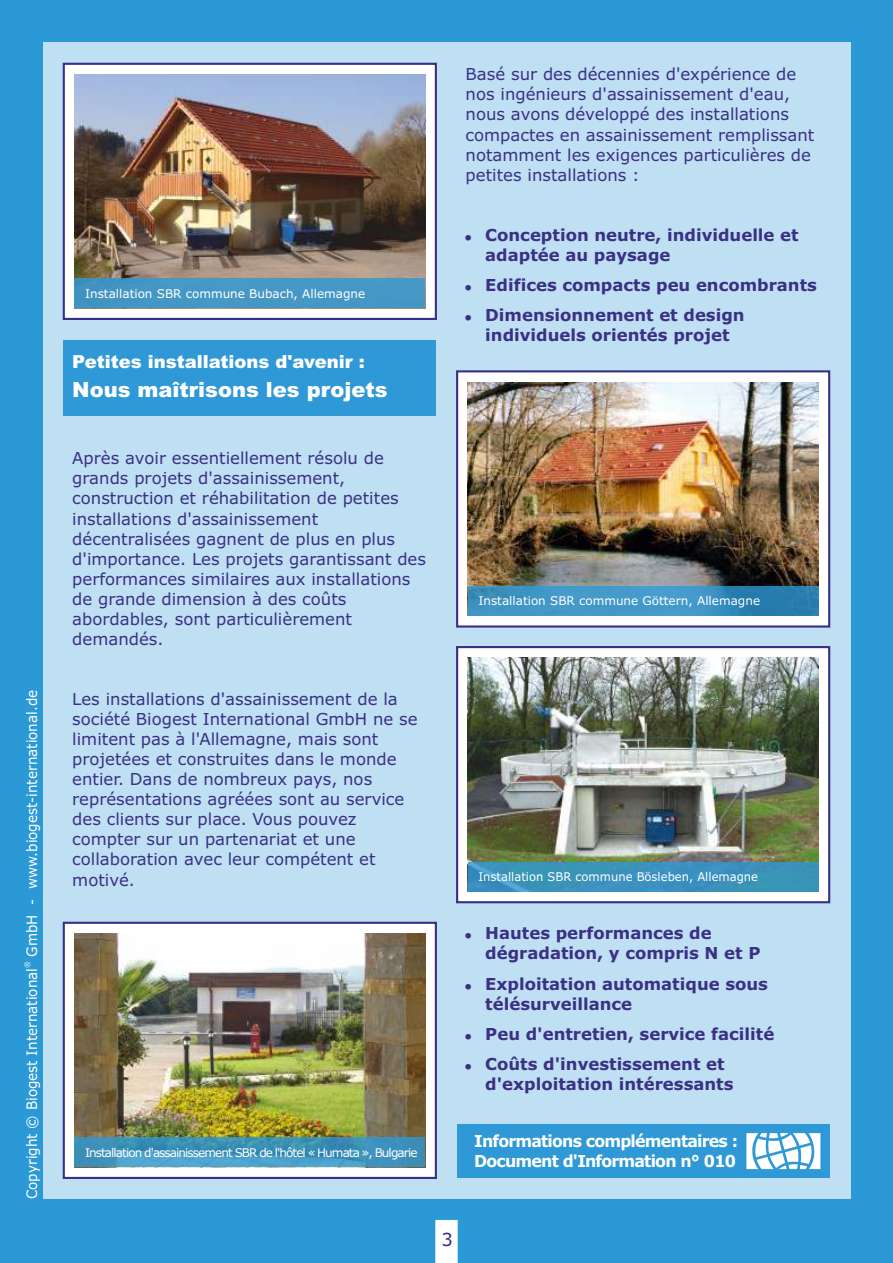
<style>
.page{position:relative;width:893px;height:1263px;background:#2b99d6}
.page>*{position:absolute;margin:0;border:0;box-sizing:border-box;transform-origin:0 0}
.t1{font:900 21px "Arial";color:#fff}
.t2{font:900 18px "Arial";color:#fff}
.t3{font:18px "Verdana";color:#383085}
.t4{font:16.5px/20.1px "Verdana";color:#3b3085}
.t5{font:700 16.5px/20.1px "Verdana";color:#3b3085}
.t6{font:700 16.5px/20.1px "Verdana";letter-spacing:-.05em;color:#fff;scale:.96 1}
.t7{font:14.4px "Verdana";color:#fff;scale:.93 1}
.t8{font:12px "Verdana";color:#fff}
.t9{font:12px "Verdana";letter-spacing:-.075em;color:#fff}
.t10{font:12px "Verdana";color:#fff;scale:.96 1}
.t11{font:7.2px "Verdana";color:#fff;scale:.93 1}
</style>
<div class="page">
<div style="left:43px;top:43px;width:807px;height:1156px;background:#bee0f2"></div>
<svg style="left:62px;top:62px;width:375px;height:258px;background:#d7d7e3"></svg>
<svg style="left:456px;top:646px;width:375px;height:258px;background:#d0d1e3"></svg>
<svg style="left:62px;top:921px;width:375px;height:258px;background:#d8d8e1"></svg>
<svg style="left:456px;top:370px;width:375px;height:258px;background:#d5d4e5"></svg>
<svg style="left:436px;top:1220px;width:21px;height:43px"></svg>
<div style="left:457px;top:1124px;width:372px;height:54px;background:#2e99d6"></div>
<svg style="left:746px;top:1133px;width:74px;height:36px"></svg>
<div style="left:64px;top:340px;width:372px;height:76px;background:#2e99d6"></div>
<img style="left:74px;top:74px;width:351px;height:205px">
<img style="left:74px;top:933px;width:351px;height:204px">
<div style="left:74px;top:279px;width:351px;height:29px;background:#4697c5"></div>
<div style="left:74px;top:1137px;width:351px;height:30px;background:#2e99d6;opacity:.8"></div>
<img style="left:468px;top:658px;width:351px;height:204px">
<div style="left:468px;top:862px;width:351px;height:29px;background:#3a92ba"></div>
<img style="left:468px;top:382px;width:351px;height:204px">
<div style="left:468px;top:586px;width:351px;height:30px;background:#2e99d6;opacity:.8"></div>
<p class="t7" style="left:26px;top:1199px;width:549px;rotate:-90deg">Copyright © Biogest International GmbH - www.biogest-international.de</p>
<p class="t11" style="left:24px;top:968px;width:9px;rotate:-90deg">®</p>
<p class="t8" style="left:85px;top:289px;width:282px">Installation SBR commune Bubach, Allemagne</p>
<p class="t2" style="left:72px;top:355px;width:294px">Petites installations d'avenir :</p>
<p class="t1" style="left:72px;top:382px;width:317px">Nous maîtrisons les projets</p>
<p class="t4" style="left:72px;top:450px;width:355px">Après avoir essentiellement résolu de grands projets d'assainissement, construction et réhabilitation de petites installations d'assainissement décentralisées gagnent de plus en plus d'importance. Les projets garantissant des performances similaires aux installations de grande dimension à des coûts abordables, sont particulièrement demandés.</p>
<p class="t4" style="left:72px;top:690px;width:347px">Les installations d'assainissement de la société Biogest International GmbH ne se limitent pas à l'Allemagne, mais sont projetées et construites dans le monde entier. Dans de nombreux pays, nos représentations agréées sont au service des clients sur place. Vous pouvez compter sur un partenariat et une collaboration avec leur compétent et motivé.</p>
<p class="t9" style="left:85px;top:1147px;width:334px">Installation d'assainissement SBR de l'hôtel « Humata », Bulgarie</p>
<p class="t4" style="left:466px;top:66px;width:350px">Basé sur des décennies d'expérience de nos ingénieurs d'assainissement d'eau, nous avons développé des installations compactes en assainissement remplissant notamment les exigences particulières de petites installations :</p>
<p class="t5" style="left:485px;top:226px;width:315px">Conception neutre, individuelle et adaptée au paysage</p>
<p class="t5" style="left:485px;top:271px;width:333px;line-height:30.2px">Edifices compacts peu encombrants<br>Dimensionnement et design</p>
<p class="t5" style="left:485px;top:326px;width:246px">individuels orientés projet</p>
<p class="t8" style="left:478px;top:596px;width:283px">Installation SBR commune Göttern, Allemagne</p>
<p class="t10" style="left:478px;top:872px;width:293px">Installation SBR commune Bösleben, Allemagne</p>
<p class="t5" style="left:485px;top:925px;width:277px">Hautes performances de dégradation, y compris N et P</p>
<p class="t5" style="left:485px;top:975px;width:284px">Exploitation automatique sous télésurveillance</p>
<p class="t5" style="left:485px;top:1020px;width:291px;line-height:30.2px">Peu d'entretien, service facilité<br>Coûts d'investissement et</p>
<p class="t5" style="left:485px;top:1075px;width:250px">d'exploitation intéressants</p>
<p class="t6" style="left:474px;top:1132px;width:276px">Informations complémentaires :<br>Document d'Information n° 010</p>
<p class="t3" style="left:441px;top:1232px;width:13px">3</p>
</div>
